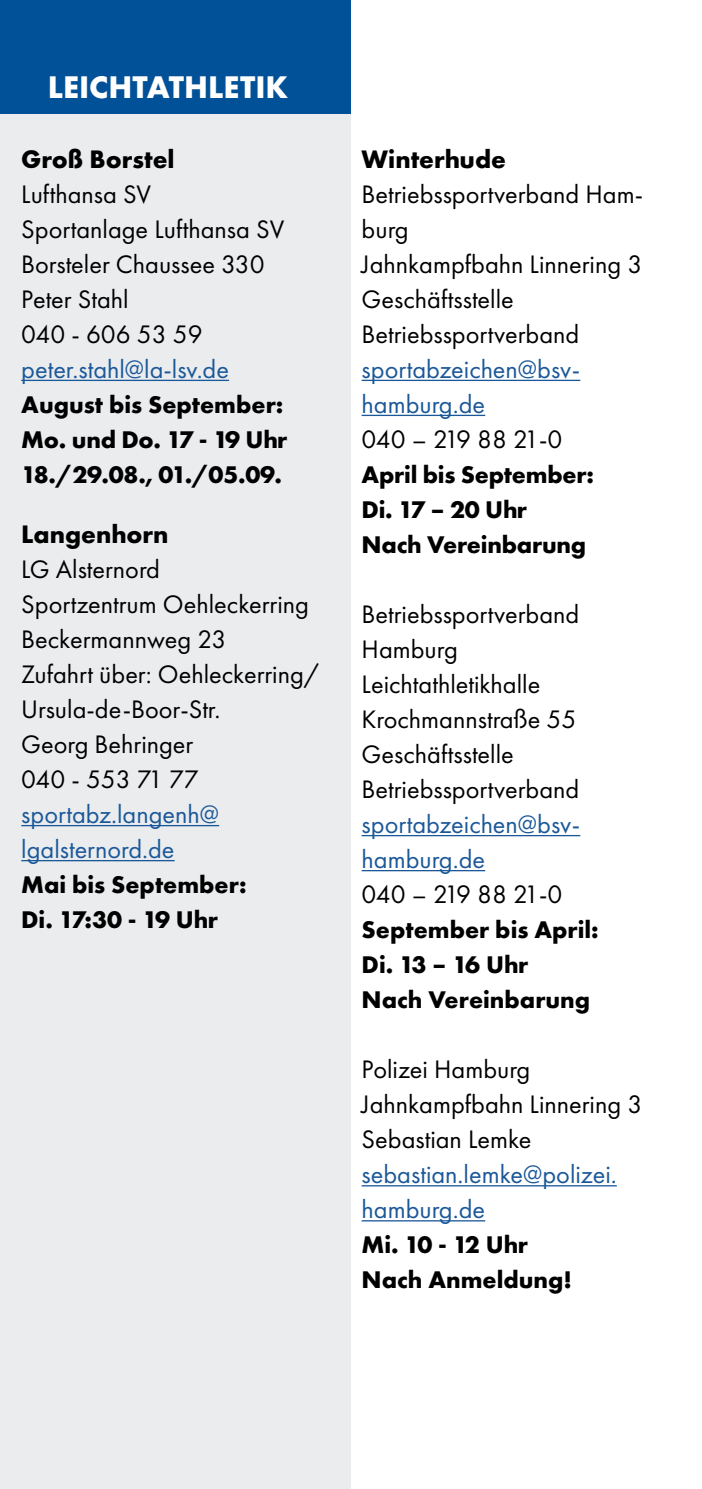
<style>
.page{position:relative;width:702px;height:1489px;background:#fff}
.page>*{position:absolute;margin:0;border:0;box-sizing:border-box;transform-origin:0 0}
.t1{font:700 32.5px "Futura PT";color:#fff}
.t2{font:26.25px/35px "Futura PT";color:#000}
.t3{font:26.25px/35px "Futura PT";color:#1b5899}
.t4{font:700 26.25px "Futura PT";color:#000}
.t5{font:26.25px "Futura PT";letter-spacing:-.07em;color:#000}
.t6{font:700 25px/35px "Futura PT";color:#000}
</style>
<div class="page">
<div style="left:0;top:111px;width:351px;height:1377px;background:#eaecee"></div>
<hr style="left:21px;top:380px;width:208px;height:1px;background:#1b5899">
<hr style="left:21px;top:825px;width:198px;height:1px;background:#1b5899">
<hr style="left:21px;top:860px;width:154px;height:1px;background:#1b5899">
<hr style="left:361px;top:380px;width:219px;height:1px;background:#1b5899">
<hr style="left:361px;top:415px;width:124px;height:1px;background:#1b5899">
<hr style="left:361px;top:835px;width:219px;height:1px;background:#1b5899">
<hr style="left:361px;top:870px;width:124px;height:1px;background:#1b5899">
<hr style="left:361px;top:1185px;width:255px;height:1px;background:#1b5899">
<hr style="left:361px;top:1220px;width:124px;height:1px;background:#1b5899">
<div style="left:0;top:0;width:351px;height:114px;background:#005197"></div>
<p class="t1" style="left:48px;top:66px;width:242px">LEICHTATHLETIK</p>
<p class="t4" style="left:21px;top:142px;width:155px">Groß Borstel</p>
<p class="t2" style="left:21px;top:176px;width:264px">Lufthansa SV<br>Sportanlage Lufthansa SV<br>Borsteler Chaussee 330<br>Peter Stahl<br>040 - 606 53 59</p>
<p class="t3" style="left:21px;top:351px;width:209px">peter.stahl@la-lsv.de</p>
<p class="t6" style="left:21px;top:386px;width:267px">August bis September:<br>Mo. und Do. 17 - 19 Uhr<br>18./29.08., 01./05.09.</p>
<p class="t4" style="left:21px;top:517px;width:149px">Langenhorn</p>
<p class="t2" style="left:21px;top:551px;width:300px">LG Alsternord<br>Sportzentrum Oehleckerring<br>Beckermannweg 23<br>Zufahrt über: Oehleckerring/<br>Ursula-de-Boor-Str.<br>Georg Behringer<br>040 - 553 71 77</p>
<p class="t3" style="left:21px;top:796px;width:199px">sportabz.langenh@ lgalsternord.de</p>
<p class="t6" style="left:21px;top:866px;width:227px">Mai bis September:<br>Di. 17:30 - 19 Uhr</p>
<p class="t4" style="left:361px;top:142px;width:146px">Winterhude</p>
<p class="t2" style="left:361px;top:176px;width:283px">Betriebssportverband Ham&shy;burg<br>Jahnkampfbahn Linnering 3<br>Geschäftsstelle<br>Betriebssportverband</p>
<p class="t3" style="left:361px;top:351px;width:220px">sportabzeichen@bsv&shy;hamburg.de</p>
<p class="t5" style="left:361px;top:423px;width:202px">040 – 219 88 21-0</p>
<p class="t6" style="left:361px;top:456px;width:234px">April bis September:<br>Di. 17 – 20 Uhr<br>Nach Vereinbarung</p>
<p class="t2" style="left:361px;top:596px;width:219px">Betriebssportverband<br>Hamburg<br>Leichtathletikhalle<br>Krochmannstraße 55<br>Geschäftsstelle<br>Betriebssportverband</p>
<p class="t3" style="left:361px;top:806px;width:220px">sportabzeichen@bsv&shy;hamburg.de</p>
<p class="t5" style="left:361px;top:878px;width:202px">040 – 219 88 21-0</p>
<p class="t6" style="left:361px;top:911px;width:239px">September bis April:<br>Di. 13 – 16 Uhr<br>Nach Vereinbarung</p>
<p class="t2" style="left:361px;top:1051px;width:282px">Polizei Hamburg<br>Jahnkampfbahn Linnering 3<br>Sebastian Lemke</p>
<p class="t3" style="left:361px;top:1156px;width:257px">sebastian.lemke@polizei. hamburg.de</p>
<p class="t6" style="left:361px;top:1226px;width:212px">Mi. 10 - 12 Uhr<br>Nach Anmeldung!</p>
</div>
